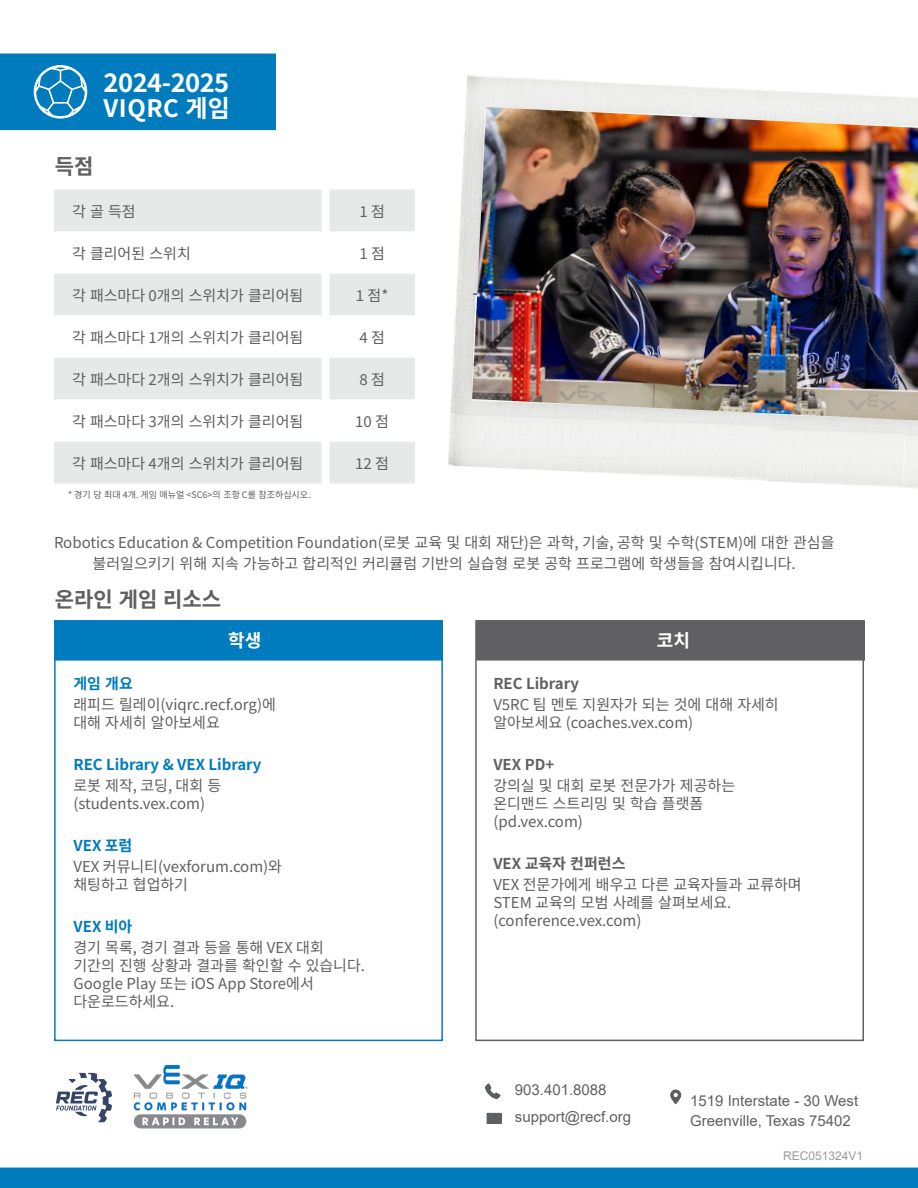
<style>
.page{position:relative;width:918px;height:1188px;background:#fff}
.page>*{position:absolute;margin:0;border:0;box-sizing:border-box;transform-origin:0 0}
.P_-_Paragraph_Style1{font:700 25.5px "Noto Sans KR";letter-spacing:-.02em;color:#fff}
.P_-_Paragraph_Style1-2{font:700 24px "Noto Sans KR";letter-spacing:.02em;color:#fff}
.P_-_Paragraph_Style1-3{font:700 21px "Noto Sans KR";color:#606062}
.P_-_Paragraph_Style1-4{font:700 18px "Noto Sans KR";color:#fff}
.P_-_Paragraph_Style1-5{font:15px/18px "Noto Sans KR";color:#606062}
.P_-_Paragraph_Style4{font:15px/21px "Noto Sans KR";color:#606062;text-align:center}
.P_-_Paragraph_Style9{font:15px "Noto Sans KR";color:#606062}
.P_-_Paragraph_Style1-6{font:15px/27px "Arial";color:#606062}
.P_-_Paragraph_Style1-7{font:700 15px/21px "Noto Sans KR";color:#007bbd}
.P_-_Paragraph_Style1-8{font:700 15px "Noto Sans KR";color:#606062}
.P_-_Paragraph_Style8{font:15px "Noto Sans KR";color:#606062}
.P_-_Paragraph_Style7{font:15px "Noto Sans KR";color:#606062}
.P_-_Paragraph_Style1-9{font:12px "Arial";color:#97999b}
.P_-_Paragraph_Style3{font:9px "Noto Sans KR";color:#606062}
.s1{font-weight:400;color:#606062}
.s2{font-weight:700;color:#007bbd}
</style>
<div class="page">
<div style="left:54px;top:620px;width:389px;height:421px;border:2px solid #007bbd"></div>
<div style="left:54px;top:620px;width:389px;height:41px;background:#007bbd;border:2px solid #007bbd"></div>
<div style="left:476px;top:620px;width:389px;height:41px;background:#606062;border:2px solid #606062"></div>
<div style="left:475px;top:620px;width:389px;height:421px;border:2px solid #606062"></div>
<div style="left:0;top:54px;width:275px;height:76px;background:#007bbd"></div>
<svg style="left:34px;top:66px;width:53px;height:52px"></svg>
<div style="left:0;top:1168px;width:918px;height:20px;background:#007bbd"></div>
<svg style="left:329px;top:190px;width:86px;height:294px"></svg>
<div style="left:54px;top:190px;width:268px;height:294px;background:#e7e8e8"></div>
<svg style="left:54px;top:232px;width:268px;height:210px"></svg>
<img style="left:448px;top:75px;width:470px;height:414px">
<svg style="left:486px;top:1084px;width:14px;height:14px"></svg>
<svg style="left:487px;top:1113px;width:15px;height:10px"></svg>
<svg style="left:671px;top:1090px;width:10px;height:14px"></svg>
<img style="left:133px;top:1065px;width:115px;height:64px">
<svg style="left:56px;top:1073px;width:55px;height:49px"></svg>
<p class="P_-_Paragraph_Style1" style="left:104px;top:68px;width:127px">2024-2025</p>
<p class="P_-_Paragraph_Style1-2" style="left:104px;top:95px;width:128px">VIQRC 게임</p>
<p class="P_-_Paragraph_Style1-3" style="left:55px;top:155px;width:40px">득점</p>
<p class="P_-_Paragraph_Style9" style="left:72px;top:203px;width:65px">각 골 득점</p>
<p class="P_-_Paragraph_Style9" style="left:72px;top:245px;width:120px">각 클리어된 스위치</p>
<p class="P_-_Paragraph_Style9" style="left:72px;top:287px;width:233px">각 패스마다 0개의 스위치가 클리어됨</p>
<p class="P_-_Paragraph_Style9" style="left:72px;top:329px;width:233px">각 패스마다 1개의 스위치가 클리어됨</p>
<p class="P_-_Paragraph_Style9" style="left:72px;top:371px;width:233px">각 패스마다 2개의 스위치가 클리어됨</p>
<p class="P_-_Paragraph_Style9" style="left:72px;top:413px;width:233px">각 패스마다 3개의 스위치가 클리어됨</p>
<p class="P_-_Paragraph_Style9" style="left:72px;top:455px;width:233px">각 패스마다 4개의 스위치가 클리어됨</p>
<p class="P_-_Paragraph_Style3" style="left:68px;top:489px;width:244px">* 경기 당 최대 4개. 게임 매뉴얼 &lt;SC6&gt;의 조항 C를 참조하십시오.</p>
<p class="P_-_Paragraph_Style8" style="left:359px;top:203px;width:27px">1 점</p>
<p class="P_-_Paragraph_Style8" style="left:359px;top:245px;width:27px">1 점</p>
<p class="P_-_Paragraph_Style8" style="left:356px;top:287px;width:34px">1 점*</p>
<p class="P_-_Paragraph_Style8" style="left:359px;top:329px;width:27px">4 점</p>
<p class="P_-_Paragraph_Style8" style="left:359px;top:371px;width:27px">8 점</p>
<p class="P_-_Paragraph_Style7" style="left:355px;top:413px;width:35px">10 점</p>
<p class="P_-_Paragraph_Style7" style="left:355px;top:455px;width:35px">12 점</p>
<p class="P_-_Paragraph_Style4" style="left:54px;top:532px;width:782px">Robotics Education &amp; Competition Foundation(로봇 교육 및 대회 재단)은 과학, 기술, 공학 및 수학(STEM)에 대한 관심을 불러일으키기 위해 지속 가능하고 합리적인 커리큘럼 기반의 실습형 로봇 공학 프로그램에 학생들을 참여시킵니다.</p>
<p class="P_-_Paragraph_Style1-3" style="left:55px;top:587px;width:168px">온라인 게임 리소스</p>
<p class="P_-_Paragraph_Style1-4" style="left:228px;top:630px;width:35px">학생</p>
<p class="P_-_Paragraph_Style1-7" style="left:74px;top:673px;width:61px">게임 개요</p>
<p class="P_-_Paragraph_Style1-5" style="left:74px;top:696px;width:204px">래피드 릴레이(viqrc.recf.org)에 대해 자세히 알아보세요</p>
<p class="P_-_Paragraph_Style1-7" style="left:74px;top:754px;width:190px">REC Library &amp; VEX Library <span class="s1">로봇 제작, 코딩, 대회 등</span></p>
<p class="P_-_Paragraph_Style1-5" style="left:74px;top:795px;width:133px">(students.vex.com)</p>
<p class="P_-_Paragraph_Style1-7" style="left:74px;top:835px;width:60px">VEX 포럼</p>
<p class="P_-_Paragraph_Style1-5" style="left:74px;top:858px;width:210px">VEX 커뮤니티(vexforum.com)와 채팅하고 협업하기</p>
<p class="P_-_Paragraph_Style1-5" style="left:74px;top:916px;width:252px;line-height:21px"><span class="s2">VEX 비아<br></span>경기 목록, 경기 결과 등을 통해 VEX 대회</p>
<p class="P_-_Paragraph_Style1-5" style="left:74px;top:957px;width:293px">기간의 진행 상황과 결과를 확인할 수 있습니다.<br>Google Play 또는 iOS App Store에서 다운로드하세요.</p>
<p class="P_-_Paragraph_Style1-4" style="left:657px;top:630px;width:35px">코치</p>
<p class="P_-_Paragraph_Style1-8" style="left:493px;top:675px;width:87px">REC Library</p>
<p class="P_-_Paragraph_Style1-5" style="left:493px;top:696px;width:287px">V5RC 팀 멘토 지원자가 되는 것에 대해 자세히 알아보세요 (coaches.vex.com)</p>
<p class="P_-_Paragraph_Style1-8" style="left:493px;top:756px;width:62px">VEX PD+</p>
<p class="P_-_Paragraph_Style1-5" style="left:493px;top:777px;width:243px">강의실 및 대회 로봇 전문가가 제공하는 온디맨드 스트리밍 및 학습 플랫폼 (pd.vex.com)</p>
<p class="P_-_Paragraph_Style1-8" style="left:493px;top:855px;width:134px">VEX 교육자 컨퍼런스</p>
<p class="P_-_Paragraph_Style1-5" style="left:493px;top:876px;width:310px">VEX 전문가에게 배우고 다른 교육자들과 교류하며<br>STEM 교육의 모범 사례를 살펴보세요. (conference.vex.com)</p>
<p class="P_-_Paragraph_Style1-6" style="left:515px;top:1076px;width:118px">903.401.8088 support@recf.org</p>
<p class="P_-_Paragraph_Style1-6" style="left:690px;top:1091px;width:170px;line-height:20px">1519 Interstate - 30 West<br>Greenville, Texas 75402</p>
<p class="P_-_Paragraph_Style1-9" style="left:783px;top:1148px;width:82px">REC051324V1</p>
</div>
